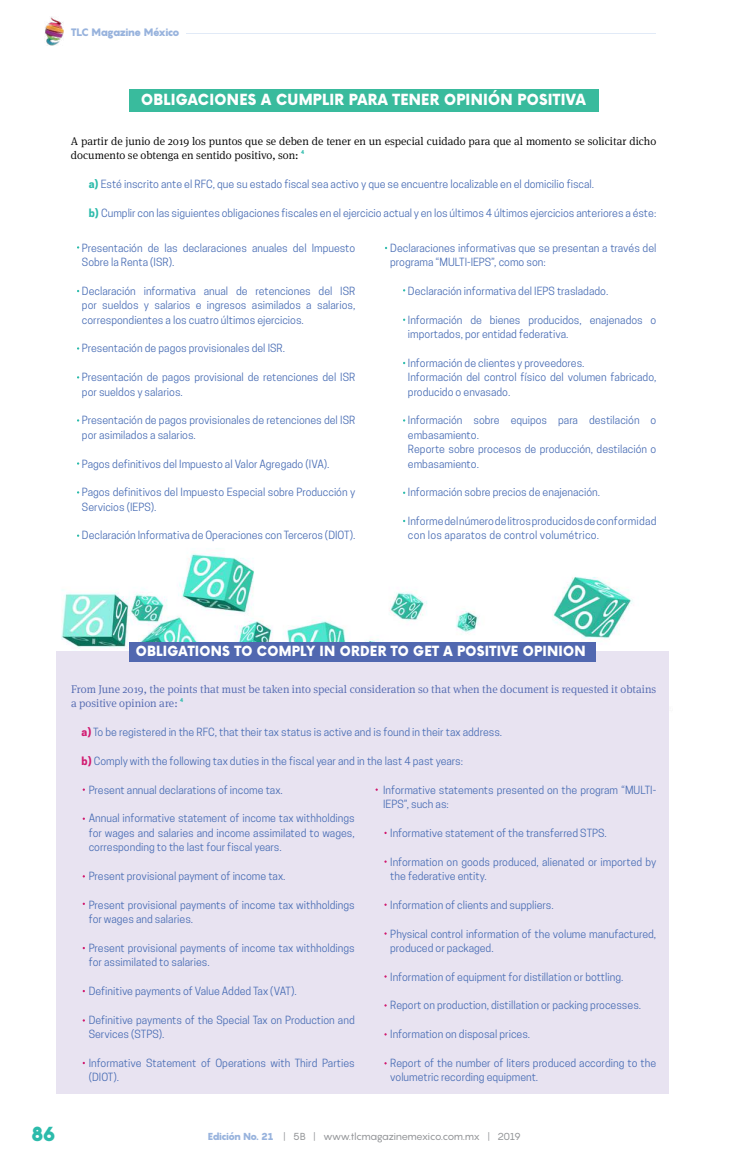
<style>
.page{position:relative;width:745px;height:1170px;background:#fff}
.page>*{position:absolute;margin:0;border:0;box-sizing:border-box;transform-origin:0 0}
.t1{font:900 20px "Pangram";color:#2cbbab}
.t2{font:900 15px "Now";letter-spacing:.02em;color:#fff;scale:.94 1}
.t3{font:900 13.75px "Now";letter-spacing:.02em;color:#fff;scale:.94 1}
.t4{font:300 11.25px/14.4px "Meta Serif Pro";color:#000}
.t5{font:300 11.25px/14.4px "Meta Serif Pro";color:#5168b0}
.t6{font:10.62px/14.4px "Cooper Hewitt";color:#4a6eb5}
.t7{font:900 10.62px "Pangram";letter-spacing:-.09em;color:#98b3dd}
.t8{font:10px "Pangram";letter-spacing:-.06em;color:#939598}
.t9{font:700 5.12px "Cooper Hewitt";color:#2cbbab}
.s1{font-weight:700;color:#2cbbab}
.s2{font-weight:700;color:#d11a70}
.s3{font-weight:900;color:#98b3dd}
</style>
<div class="page">
<hr style="left:186px;top:33px;width:470px;height:1px;background:#e1eaf7">
<img style="left:61px;top:535px;width:608px;height:325px">
<div style="left:129px;top:89px;width:469px;height:23px;background:#39bb9d"></div>
<div style="left:56px;top:651px;width:612px;height:442px;background:#e8e3f1"></div>
<div style="left:129px;top:641px;width:466px;height:20px;background:#5168b0"></div>
<img style="left:45px;top:17px;width:19px;height:29px">
<p class="t7" style="left:70px;top:25px;width:111px">TLC Magazine México</p>
<h2 class="t2" style="left:141px;top:89px;width:474px">OBLIGACIONES A CUMPLIR PARA TENER OPINIÓN POSITIVA</h2>
<p class="t4" style="left:71px;top:133px;width:586px">A partir de junio de 2019 los puntos que se deben de tener en un especial cuidado para que al momento se solicitar dicho documento se obtenga en sentido positivo, son:</p>
<p class="t9" style="left:301px;top:149px;width:5px">4</p>
<p class="t6" style="left:89px;top:177px;width:506px"><span class="s1">a)</span> Esté inscrito ante el RFC, que su estado fiscal sea activo y que se encuentre localizable en el domicilio fiscal.</p>
<p class="t6" style="left:89px;top:206px;width:568px"><span class="s1">b)</span> Cumplir con las siguientes obligaciones fiscales en el ejercicio actual y en los últimos 4 últimos ejercicios anteriores a éste:</p>
<p class="t6" style="left:82px;top:240px;width:275px">Presentación de las declaraciones anuales del Impuesto<br>Sobre la Renta (ISR).</p>
<p class="t6" style="left:82px;top:284px;width:275px;text-align:justify">Declaración informativa anual de retenciones del ISR por sueldos y salarios e ingresos asimilados a salarios, correspondientes a los cuatro últimos ejercicios.</p>
<p class="t6" style="left:82px;top:341px;width:204px">Presentación de pagos provisionales del ISR.</p>
<p class="t6" style="left:82px;top:370px;width:275px">Presentación de pagos provisional de retenciones del ISR por sueldos y salarios.</p>
<p class="t6" style="left:82px;top:413px;width:275px">Presentación de pagos provisionales de retenciones del ISR por asimilados a salarios.</p>
<p class="t6" style="left:82px;top:456px;width:249px">Pagos definitivos del Impuesto al Valor Agregado (IVA).</p>
<p class="t6" style="left:82px;top:485px;width:275px">Pagos definitivos del Impuesto Especial sobre Producción y<br>Servicios (IEPS).</p>
<p class="t6" style="left:82px;top:528px;width:275px">Declaración Informativa de Operaciones con Terceros (DIOT).</p>
<p class="t6" style="left:390px;top:240px;width:267px">Declaraciones informativas que se presentan a través del programa “MULTI-IEPS”, como son:</p>
<p class="t6" style="left:407px;top:284px;width:202px">Declaración informativa del IEPS trasladado.</p>
<p class="t6" style="left:407px;top:312px;width:250px">Información de bienes producidos, enajenados o importados, por entidad federativa.</p>
<p class="t6" style="left:407px;top:355px;width:250px">Información de clientes y proveedores.<br>Información del control físico del volumen fabricado, producido o envasado.</p>
<p class="t6" style="left:407px;top:413px;width:250px">Información sobre equipos para destilación o embasamiento.<br>Reporte sobre procesos de producción, destilación o embasamiento.</p>
<p class="t6" style="left:407px;top:485px;width:193px">Información sobre precios de enajenación.</p>
<p class="t6" style="left:407px;top:514px;width:250px">Informe del número de litros producidos de conformidad con los aparatos de control volumétrico.</p>
<p class="t3" style="left:136px;top:641px;width:479px">OBLIGATIONS TO COMPLY IN ORDER TO GET A POSITIVE OPINION</p>
<p class="t5" style="left:71px;top:681px;width:586px">From June 2019, the points that must be taken into special consideration so that when the document is requested it obtains a positive opinion are:</p>
<p class="t9" style="left:180px;top:696px;width:5px">4</p>
<p class="t6" style="left:82px;top:724px;width:422px"><span class="s2">a)</span> To be registered in the RFC, that their tax status is active and is found in their tax address.</p>
<p class="t6" style="left:82px;top:753px;width:382px"><span class="s2">b)</span> Comply with the following tax duties in the fiscal year and in the last 4 past years:</p>
<p class="t6" style="left:89px;top:782px;width:195px">Present annual declarations of income tax.</p>
<p class="t6" style="left:89px;top:811px;width:267px;text-align:justify">Annual informative statement of income tax withholdings for wages and salaries and income assimilated to wages, corresponding to the last four fiscal years.</p>
<p class="t6" style="left:89px;top:868px;width:198px">Present provisional payment of income tax.</p>
<p class="t6" style="left:89px;top:897px;width:267px">Present provisional payments of income tax withholdings for wages and salaries.</p>
<p class="t6" style="left:89px;top:940px;width:267px">Present provisional payments of income tax withholdings for assimilated to salaries.</p>
<p class="t6" style="left:89px;top:983px;width:209px">Definitive payments of Value Added Tax (VAT).</p>
<p class="t6" style="left:89px;top:1012px;width:267px">Definitive payments of the Special Tax on Production and<br>Services (STPS).</p>
<p class="t6" style="left:89px;top:1055px;width:267px">Informative Statement of Operations with Third Parties (DIOT).</p>
<p class="t6" style="left:383px;top:782px;width:274px">Informative statements presented on the program “MULTI-<br>IEPS”, such as:</p>
<p class="t6" style="left:390px;top:825px;width:218px">Informative statement of the transferred STPS.</p>
<p class="t6" style="left:390px;top:854px;width:267px">Information on goods produced, alienated or imported by the federative entity.</p>
<p class="t6" style="left:390px;top:897px;width:165px">Information of clients and suppliers.</p>
<p class="t6" style="left:390px;top:926px;width:267px">Physical control information of the volume manufactured, produced or packaged.</p>
<p class="t6" style="left:390px;top:969px;width:234px">Information of equipment for distillation or bottling.</p>
<p class="t6" style="left:390px;top:998px;width:252px">Report on production, distillation or packing processes.</p>
<p class="t6" style="left:390px;top:1026px;width:141px">Information on disposal prices.</p>
<p class="t6" style="left:390px;top:1055px;width:267px">Report of the number of liters produced according to the volumetric recording equipment.</p>
<h1 class="t1" style="left:31px;top:1119px;width:27px">86</h1>
<p class="t8" style="left:207px;top:1129px;width:314px"><span class="s3">Edición No. 21</span> | 5B | www.tlcmagazinemexico.com.mx | 2019</p>
</div>
